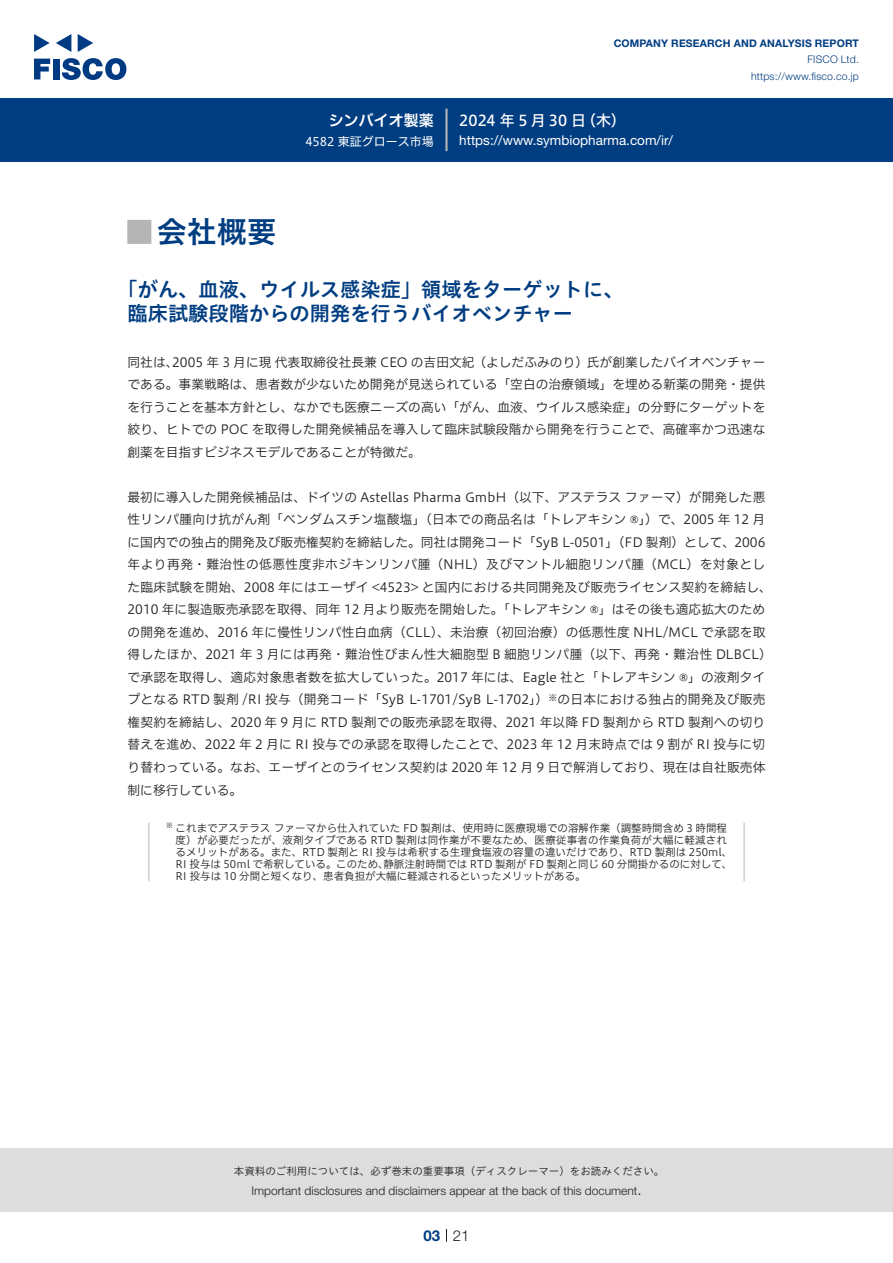
<style>
.page{position:relative;width:893px;height:1263px;background:#fff}
.page>*{position:absolute;margin:0;border:0;box-sizing:border-box;transform-origin:0 0}
.t1{font:30px "Hiragino UD Sans Std N W6";color:#003d81}
.t2{font:24px "Hiragino UD Sans Std N W6";color:#b5b5b6}
.中タイトル{font:20.25px/24px "Hiragino UD Sans Std W6";color:#003d81}
.t3{font:15px "Hiragino UD Sans F Std N W5";letter-spacing:.01em;color:#fff}
.t4{font:15px "Hiragino UD Sans F Std N W6";color:#fff}
.t5{font:300 15px "Helvetica Neue LT Std";color:#231f20}
.t6{font:700 15px "Helvetica Neue LT Std";color:#003d81}
.t7{font:13.5px "Helvetica Neue LT Std";color:#fff}
.本文{font:12.75px/22.5px "Hiragino UD Sans F Std N W3";letter-spacing:.005em;color:#231f20}
.t8{font:300 12px "Helvetica Neue LT Std";color:#231f20}
.t9{font:12px "Hiragino UD Sans F Std N W4";color:#fff}
.t10{font:10.5px/12px "Hiragino UD Sans F Std N W3";letter-spacing:.005em;color:#231f20}
.t11{font:10.5px "Hiragino UD Sans Std W3";color:#231f20}
.t12{font:700 10.5px "Helvetica Neue LT Std";letter-spacing:.015em;color:#003d81}
.t13{font:300 10.5px/16.5px "Helvetica Neue LT Std";letter-spacing:.015em;color:#003d81;text-align:right}
.t14{font:7.35px "Hiragino UD Sans F Std N W3";color:#231f20}
</style>
<div class="page">
<div style="left:0;top:1148px;width:893px;height:64px;background:#ddd"></div>
<svg style="left:34px;top:59px;width:16px;height:20px"></svg>
<div style="left:53px;top:59px;width:6px;height:20px;background:#003a83"></div>
<svg style="left:62px;top:58px;width:64px;height:22px"></svg>
<svg style="left:34px;top:34px;width:16px;height:18px"></svg>
<svg style="left:78px;top:34px;width:15px;height:18px"></svg>
<svg style="left:56px;top:34px;width:15px;height:18px"></svg>
<div style="left:0;top:98px;width:893px;height:64px;background:#003d81"></div>
<hr style="left:445px;top:109px;width:3px;height:42px;background:#b5b5b6">
<svg style="left:446px;top:1229px;width:1px;height:13px"></svg>
<hr style="left:148px;top:823px;width:2px;height:58px;background:#d3d3d3">
<hr style="left:743px;top:823px;width:2px;height:58px;background:#d3d3d3">
<p class="t4" style="left:329px;top:109px;width:107px">シンバイオ製薬</p>
<p class="t9" style="left:305px;top:132px;width:130px">4582 東証グロース市場</p>
<p class="t12" style="left:614px;top:37px;width:247px">COMPANY RESEARCH AND ANALYSIS REPORT</p>
<p class="t13" style="left:751px;top:51px;width:109px">FISCO Ltd. https://www.fisco.co j p.</p>
<p class="t3" style="left:581px;top:109px;width:46px">（木(</p>
<p class="t3" style="left:459px;top:109px;width:128px">2024 年 5月30 日</p>
<p class="t7" style="left:459px;top:132px;width:215px">https://www.symbiopharma.com /i r/</p>
<p class="t1" style="left:157px;top:209px;width:121px">会社概要</p>
<p class="t2" style="left:128px;top:213px;width:25px">█</p>
<p class="中タイトル" style="left:128px;top:276px;width:498px;text-indent:-10px">「がん、血液、ウイルス感染症」領域をターゲットに、臨床試験段階からの開発を行うバイオベンチャー</p>
<p class="本文" style="left:172px;top:350px;width:595px">2005 年 3 月に現代表取締役社長兼 CEO の吉田文紀（よしだふみのり）氏が創業したバイオベンチャー</p>
<p class="本文" style="left:128px;top:350px;width:639px">同社は、<br>である。事業戦略は、患者数が少ないため開発が見送られている「空白の治療領域」を埋める新薬の開発・提供を行うことを基本方針とし、なかでも医療ニーズの高い「がん、血液、ウイルス感染症」の分野にターゲットを絞り、ヒトでの POC を取得した開発候補品を導入して臨床試験段階から開発を行うことで、高確率かつ迅速な創薬を目指すビジネスモデルであることが特徴だ。</p>
<p class="本文" style="left:128px;top:485px;width:646px">最初に導入した開発候補品は、ドイツの Astellas Pharma GmbH（以下、アステラスファーマ）が開発した悪性リンパ腫向け抗がん剤「ベンダムスチン塩酸塩」（日本での商品名は「トレアキシン ®」）で、2005 年 12 月に国内での独占的開発及び販売権契約を締結した。同社は開発コード「SyB L-0501」（FD 製剤）として、2006年より再発・難治性の低悪性度非ホジキンリンパ腫（NHL）及びマントル細胞リンパ腫（MCL）を対象とした臨床試験を開始、2008 年にはエーザイ &lt;4523&gt; と国内における共同開発及び販売ライセンス契約を締結し、2010 年に製造販売承認を取得、同年 12 月より販売を開始した。「トレアキシン ®」はその後も適応拡大のための開発を進め、2016 年に慢性リンパ性白血病（CLL）、未治療（初回治療）の低悪性度 NHL/MCL で承認を取得したほか、2021 年 3 月には再発・難治性びまん性大細胞型 B 細胞リンパ腫（以下、再発・難治性 DLBCL(で承認を取得し、適応対象患者数を拡大していった。2017 年には、Eagle 社と「トレアキシン ®」の液剤タイプとなる RTD 製剤 /RI 投与（開発コード「SyB L-1701/SyB L-1702」） <sup>※</sup>の日本における独占的開発及び販売権契約を締結し、2020 年 9 月に RTD 製剤での販売承認を取得、2021 年以降 FD 製剤から RTD 製剤への切り替えを進め、2022 年 2 月に RI 投与での承認を取得したことで、2023 年 12 月末時点では 9 割が RI 投与に切り替わっている。なお、エーザイとのライセンス契約は 2020 年 12 月 9 日で解消しており、現在は自社販売体制に移行している。</p>
<p class="t10" style="left:176px;top:821px;width:553px">これまでアステラスファーマから仕入れていた FD 製剤は、使用時に医療現場での溶解作業（調整時間含め 3 時間程</p>
<p class="t14" style="left:166px;top:819px;width:9px">※</p>
<p class="t10" style="left:176px;top:833px;width:553px">度）が必要だったが、液剤タイプである RTD 製剤は同作業が不要なため、医療従事者の作業負荷が大幅に軽減され</p>
<p class="t10" style="left:176px;top:845px;width:558px">るメリットがある。また、RTD 製剤と RI 投与は希釈する生理食塩液の容量の違いだけであり、RTD 製剤は 250ml、</p>
<p class="t10" style="left:383px;top:857px;width:350px">静脈注射時間では RTD 製剤が FD 製剤と同じ 60 分間掛かるのに対して、</p>
<p class="t10" style="left:176px;top:857px;width:412px">RI 投与は 50ml で希釈している。このため、<br>RI 投与は 10 分間と短くなり、患者負担が大幅に軽減されるといったメリットがある。</p>
<p class="t11" style="left:234px;top:1163px;width:432px">本資料のご利用については、必ず巻末の重要事項（ディスクレーマー）をお読みください。</p>
<p class="t5" style="left:637px;top:1180px;width:6px">.</p>
<p class="t8" style="left:251px;top:1183px;width:387px">Important disclosures and disclaimers appear at the back of this document</p>
<p class="t6" style="left:423px;top:1226px;width:18px">03</p>
<p class="t5" style="left:453px;top:1226px;width:18px">21</p>
</div>
